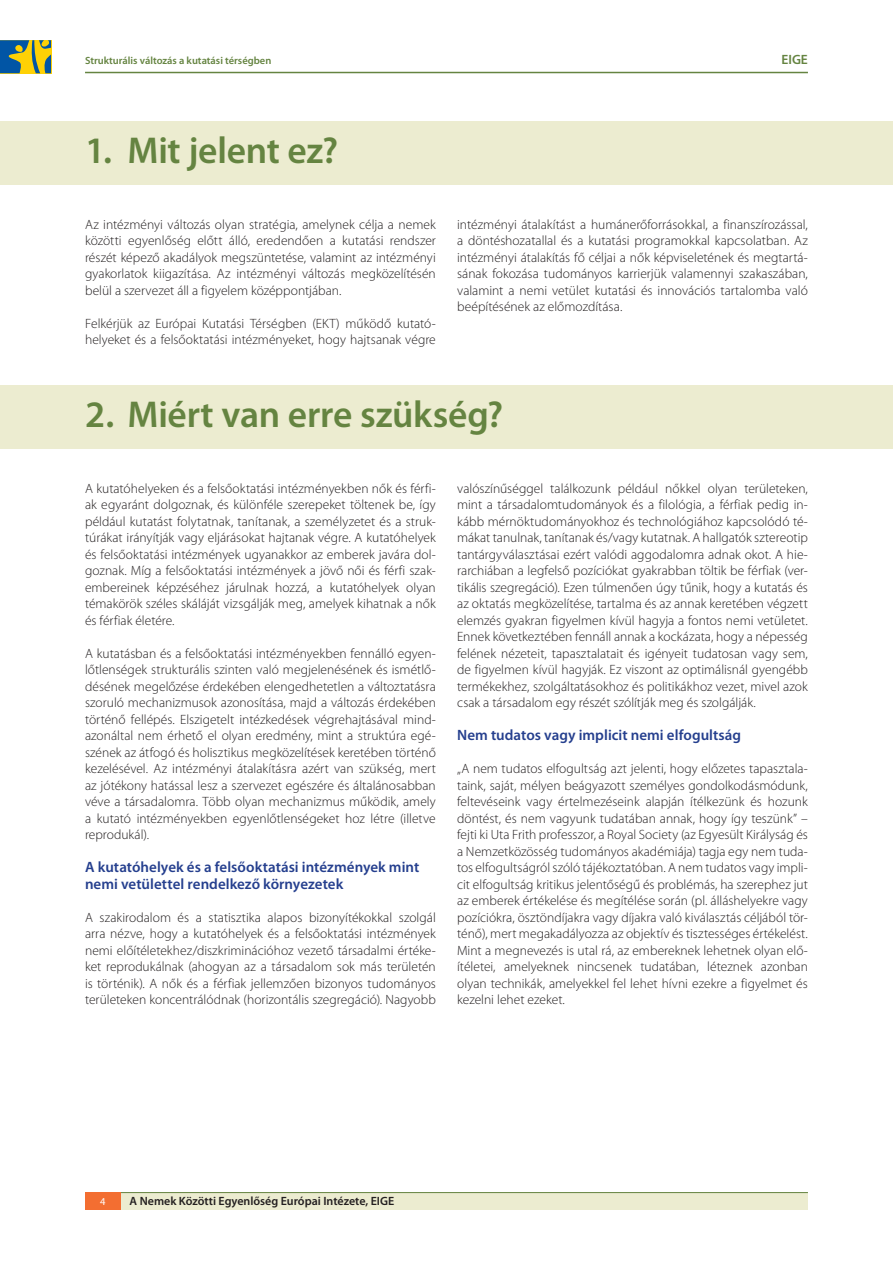
<style>
.page{position:relative;width:893px;height:1263px;background:#fff}
.page>*{position:absolute;margin:0;border:0;box-sizing:border-box;transform-origin:0 0}
.Title_1_Left{font:600 37.5px "Myriad Pro";letter-spacing:-.01em;color:#658441}
.title_4_next{font:600 15px/16.5px "Myriad Pro";color:#253f8e}
.Body_text{font:300 13.5px/16.5px "Myriad Pro";color:#231f20;text-align:justify}
.t1{font:600 13.5px "Myriad Pro";color:#658441}
.t2{font:600 12px "Myriad Pro";color:#231f20}
.t3{font:600 10.5px "Myriad Pro";color:#658441}
.t4{font:10.5px "Myriad Pro";color:#fff}
</style>
<div class="page">
<hr style="left:85px;top:72px;width:723px;height:1px;background:#658441">
<svg style="left:0;top:40px;width:51px;height:33px;background:#778e5a"></svg>
<div style="left:113px;top:1192px;width:695px;height:18px;background:#ececd0"></div>
<hr style="left:120px;top:1192px;width:688px;height:1px;background:#658441">
<div style="left:85px;top:1192px;width:36px;height:18px;background:#f36e31"></div>
<div style="left:0;top:122px;width:893px;height:63px;background:#ececd0"></div>
<div style="left:0;top:386px;width:893px;height:63px;background:#ececd0"></div>
<p class="t3" style="left:85px;top:54px;width:188px">Strukturális változás a kutatási térségben</p>
<p class="t1" style="left:781px;top:52px;width:28px">EIGE</p>
<p class="Title_1_Left" style="left:85px;top:129px;width:255px">1. Mit jelent ez?</p>
<p class="Body_text" style="left:85px;top:216px;width:352px">Az intézményi változás olyan stratégia, amelynek célja a nemek közötti egyenlőség előtt álló, eredendően a kutatási rendszer részét képező akadályok megszüntetése, valamint az intézményi gyakorlatok kiigazítása. Az intézményi változás megközelítésén belül a szervezet áll a figyelem középpontjában.</p>
<p class="Body_text" style="left:85px;top:315px;width:352px">Felkérjük az Európai Kutatási Térségben (EKT) működő kutató&shy;helyeket és a felsőoktatási intézményeket, hogy hajtsanak végre</p>
<p class="Body_text" style="left:457px;top:216px;width:352px">intézményi átalakítást a humánerőforrásokkal, a finanszírozással, a döntéshozatallal és a kutatási programokkal kapcsolatban. Az intézményi átalakítás fő céljai a nők képviseletének és megtartá&shy;sának fokozása tudományos karrierjük valamennyi szakaszában, valamint a nemi vetület kutatási és innovációs tartalomba való beépítésének az előmozdítása.</p>
<p class="Title_1_Left" style="left:85px;top:393px;width:420px">2. Miért van erre szükség?</p>
<p class="Body_text" style="left:85px;top:480px;width:352px">A kutatóhelyeken és a felsőoktatási intézményekben nők és férfi&shy;ak egyaránt dolgoznak, és különféle szerepeket töltenek be, így például kutatást folytatnak, tanítanak, a személyzetet és a struk&shy;túrákat irányítják vagy eljárásokat hajtanak végre. A kutatóhelyek és felsőoktatási intézmények ugyanakkor az emberek javára dol&shy;goznak. Míg a felsőoktatási intézmények a jövő női és férfi szak&shy;embereinek képzéséhez járulnak hozzá, a kutatóhelyek olyan témakörök széles skáláját vizsgálják meg, amelyek kihatnak a nők és férfiak életére.</p>
<p class="Body_text" style="left:85px;top:645px;width:352px">A kutatásban és a felsőoktatási intézményekben fennálló egyen&shy;lőtlenségek strukturális szinten való megjelenésének és ismétlő&shy;désének megelőzése érdekében elengedhetetlen a változtatásra szoruló mechanizmusok azonosítása, majd a változás érdekében történő fellépés. Elszigetelt intézkedések végrehajtásával mind&shy;azonáltal nem érhető el olyan eredmény, mint a struktúra egé&shy;szének az átfogó és holisztikus megközelítések keretében történő kezelésével. Az intézményi átalakításra azért van szükség, mert az jótékony hatással lesz a szervezet egészére és általánosabban véve a társadalomra. Több olyan mechanizmus működik, amely a kutató intézményekben egyenlőtlenségeket hoz létre (illetve reprodukál).</p>
<p class="title_4_next" style="left:85px;top:859px;width:336px">A kutatóhelyek és a felsőoktatási intézmények mint nemi vetülettel rendelkező környezetek</p>
<p class="Body_text" style="left:85px;top:909px;width:352px">A szakirodalom és a statisztika alapos bizonyítékokkal szolgál arra nézve, hogy a kutatóhelyek és a felsőoktatási intézmények nemi előítéletekhez/diszkriminációhoz vezető társadalmi értéke&shy;ket reprodukálnak (ahogyan az a társadalom sok más területén is történik). A nők és a férfiak jellemzően bizonyos tudományos területeken koncentrálódnak (horizontális szegregáció). Nagyobb</p>
<p class="Body_text" style="left:457px;top:480px;width:352px">valószínűséggel találkozunk például nőkkel olyan területeken, mint a társadalomtudományok és a filológia, a férfiak pedig in&shy;kább mérnöktudományokhoz és technológiához kapcsolódó té&shy;mákat tanulnak, tanítanak és/vagy kutatnak. A hallgatók sztereotip tantárgyválasztásai ezért valódi aggodalomra adnak okot. A hie&shy;rarchiában a legfelső pozíciókat gyakrabban töltik be férfiak (ver&shy;tikális szegregáció). Ezen túlmenően úgy tűnik, hogy a kutatás és az oktatás megközelítése, tartalma és az annak keretében végzett elemzés gyakran figyelmen kívül hagyja a fontos nemi vetületet.<br>Ennek következtében fennáll annak a kockázata, hogy a népesség felének nézeteit, tapasztalatait és igényeit tudatosan vagy sem, de figyelmen kívül hagyják. Ez viszont az optimálisnál gyengébb termékekhez, szolgáltatásokhoz és politikákhoz vezet, mivel azok csak a társadalom egy részét szólítják meg és szolgálják.</p>
<p class="title_4_next" style="left:457px;top:727px;width:286px">Nem tudatos vagy implicit nemi elfogultság</p>
<p class="Body_text" style="left:457px;top:761px;width:352px">„A nem tudatos elfogultság azt jelenti, hogy előzetes tapasztala&shy;taink, saját, mélyen beágyazott személyes gondolkodásmódunk, feltevéseink vagy értelmezéseink alapján ítélkezünk és hozunk döntést, és nem vagyunk tudatában annak, hogy így teszünk” – fejti ki Uta Frith professzor, a Royal Society (az Egyesült Királyság és a Nemzetközösség tudományos akadémiája) tagja egy nem tuda&shy;tos elfogultságról szóló tájékoztatóban. A nem tudatos vagy impli&shy;cit elfogultság kritikus jelentőségű és problémás, ha szerephez jut az emberek értékelése és megítélése során (pl. álláshelyekre vagy pozíciókra, ösztöndíjakra vagy díjakra való kiválasztás céljából tör&shy;ténő), mert megakadályozza az objektív és tisztességes értékelést.<br>Mint a megnevezés is utal rá, az embereknek lehetnek olyan elő&shy;ítéletei, amelyeknek nincsenek tudatában, léteznek azonban olyan technikák, amelyekkel fel lehet hívni ezekre a figyelmet és kezelni lehet ezeket.</p>
<p class="t4" style="left:100px;top:1195px;width:7px">4</p>
<p class="t2" style="left:130px;top:1194px;width:266px">A Nemek Közötti Egyenlőség Európai Intézete, EIGE</p>
</div>
